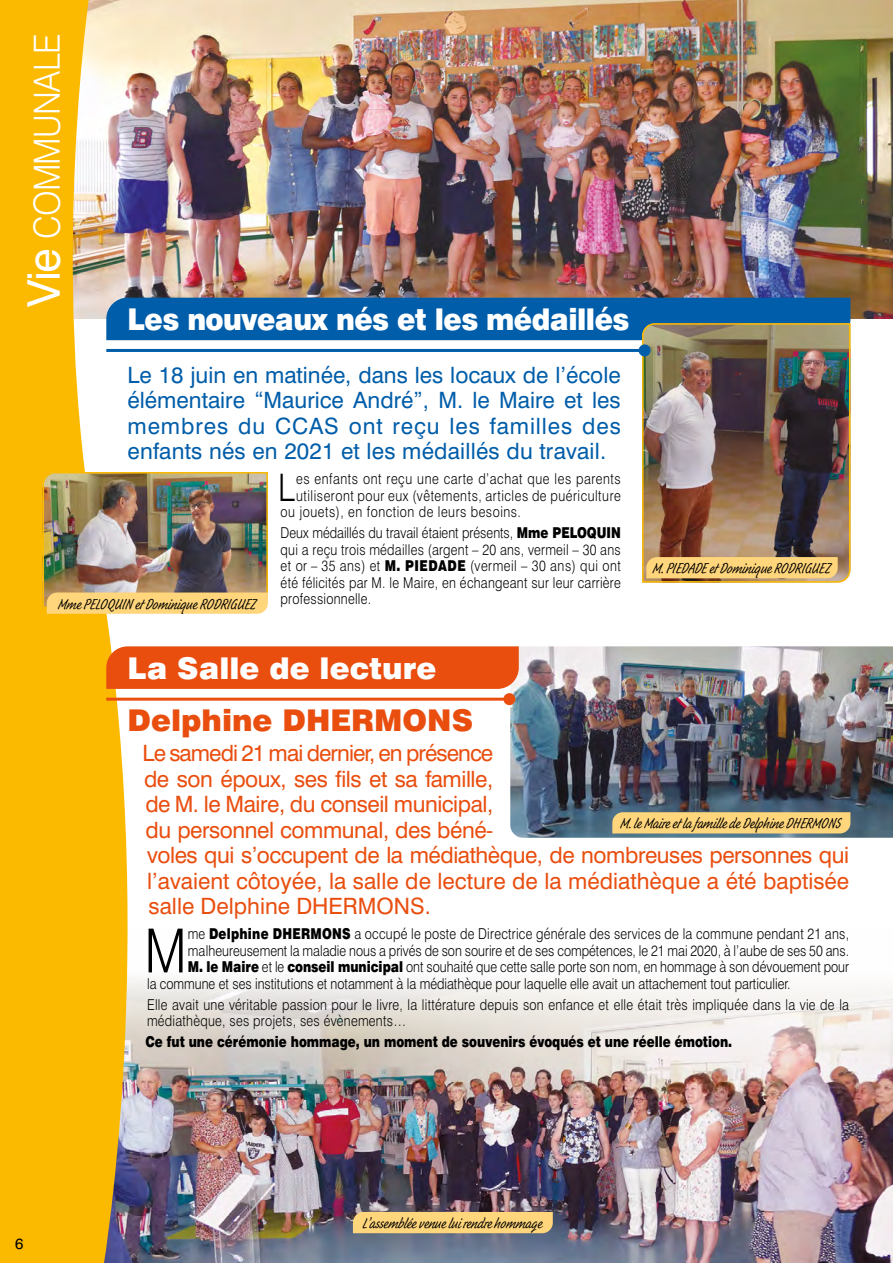
<style>
.page{position:relative;width:893px;height:1263px;background:#fff}
.page>*{position:absolute;margin:0;border:0;box-sizing:border-box;transform-origin:0 0}
.t1{font:300 60.9px "Swiss 721 BT";color:#000;scale:.85 1}
.t2{font:300 37.95px "Swiss 721 BT";color:#000;scale:.85 1}
.t3{font:300 36px "Swiss 721 BT";letter-spacing:-.02em;color:#fff;scale:.94 1}
.t4{font:900 30px "Swiss 721 BT";letter-spacing:-.02em;color:#fff;scale:.92 1}
.t5{font:900 30px "Swiss 721 BT";color:#fff}
.t6{font:900 30px "Swiss 721 BT";color:#e94e0f}
.t7{font:22.5px/25.5px "Swiss 721 BT";letter-spacing:-.02em;color:#e94e0f}
.t8{font:22.5px/25.5px "Swiss 721 BT";letter-spacing:.01em;color:#005da9;text-align:justify}
.t9{font:16.5px "Schuss Hand ITC Std";color:#000}
.t10{font:300 15px/16.5px "Swiss 721 BT";letter-spacing:.02em;color:#000;scale:.85 1}
.t11{font:300 15px "Swiss 721 BT";color:#000;scale:.85 1}
.t12{font:300 15px "Swiss 721 BT";letter-spacing:.04em;color:#000;scale:.85 1}
.t13{font:900 15px "Swiss 721 BT";color:#000;scale:.8 1}
.t14{font:15px "Swiss 721 BT";color:#000}
.s1{font-weight:400;font-size:45px}
.s2{font-weight:900}
</style>
<div class="page">
<img style="left:164px;top:977px;width:729px;height:286px">
<img style="left:164px;top:0;width:729px;height:319px">
<img style="left:510px;top:646px;width:383px;height:192px">
<svg style="left:0;top:0;width:164px;height:1263px;fill:#fbba00"></svg>
<div style="left:106px;top:646px;width:413px;height:43px;background:#e94e0f"></div>
<hr style="left:106px;top:698px;width:403px;height:3px;background:#e94e0f">
<div style="left:503px;top:693px;width:12px;height:12px;background:#e94e0f;border-radius:50%"></div>
<div style="left:106px;top:298px;width:744px;height:42px;background:#005da9"></div>
<img style="left:641px;top:322px;width:210px;height:261px">
<hr style="left:106px;top:349px;width:539px;height:3px;background:#005da9">
<div style="left:639px;top:344px;width:12px;height:12px;background:#005da9;border-radius:50%"></div>
<div style="left:646px;top:557px;width:192px;height:21px;background:#ffd67b"></div>
<div style="left:612px;top:812px;width:238px;height:21px;background:#ffd67b"></div>
<div style="left:353px;top:1212px;width:200px;height:21px;background:#ffd67b"></div>
<img style="left:42px;top:471px;width:226px;height:143px">
<h3 class="t3" style="left:25px;top:306px;width:291px;rotate:-90deg"><span class="s1">Vie</span> COMMUNALE</h3>
<h3 class="t4" style="left:128px;top:301px;width:547px">Les nouveaux nés et les médaillés</h3>
<h3 class="t8" style="left:128px;top:362px;width:495px">Le 18 juin en matinée, dans les locaux de l’école élémentaire “Maurice André”, M. le Maire et les membres du CCAS ont reçu les familles des enfants nés en 2021 et les médaillés du travail.</h3>
<h2 class="t2" style="left:278px;top:464px;width:21px">L</h2>
<p class="t12" style="left:296px;top:470px;width:383px">es enfants ont reçu une carte d’achat que les parents</p>
<p class="t12" style="left:296px;top:486px;width:383px">utiliseront pour eux (vêtements, articles de puériculture</p>
<p class="t12" style="left:281px;top:503px;width:284px">ou jouets), en fonction de leurs besoins.</p>
<p class="t10" style="left:281px;top:524px;width:402px;text-align:justify">Deux médaillés du travail étaient présents, <span class="s2">Mme PELOQUIN </span>qui a reçu trois médailles (argent – 20 ans, vermeil – 30 ans et or – 35 ans) et <span class="s2">M. PIEDADE</span> (vermeil – 30 ans) qui ont été félicités par M. le Maire, en échangeant sur leur carrière professionnelle.</p>
<p class="t9" style="left:58px;top:593px;width:199px">Mme PELOQUIN et Dominique RODRIGUEZ</p>
<p class="t9" style="left:653px;top:558px;width:179px">M. PIEDADE et Dominique RODRIGUEZ</p>
<h3 class="t5" style="left:128px;top:650px;width:310px">La Salle de lecture</h3>
<h3 class="t6" style="left:128px;top:702px;width:347px">Delphine DHERMONS</h3>
<p class="t7" style="left:143px;top:740px;width:708px">Le samedi 21 mai dernier, en présence<br>de son époux, ses fils et sa famille,<br>de M. le Maire, du conseil municipal,<br>du personnel communal, des béné-<br>voles qui s’occupent de la médiathèque, de nombreuses personnes qui l’avaient côtoyée, la salle de lecture de la médiathèque a été baptisée salle Delphine DHERMONS.</p>
<h1 class="t1" style="left:144px;top:914px;width:51px">M</h1>
<p class="t10" style="left:188px;top:926px;width:780px">me <span class="s2">Delphine DHERMONS</span> a occupé le poste de Directrice générale des services de la commune pendant 21 ans,</p>
<p class="t9" style="left:621px;top:813px;width:222px">M. le Maire et la famille de Delphine DHERMONS</p>
<p class="t11" style="left:188px;top:941px;width:779px">malheureusement la maladie nous a privés de son sourire et de ses compétences, le 21 mai 2020, à l’aube de ses 50 ans.</p>
<p class="t11" style="left:188px;top:958px;width:780px"><span class="s2">M. le Maire</span> et le <span class="s2">conseil municipal</span> ont souhaité que cette salle porte son nom, en hommage à son dévouement pour</p>
<p class="t11" style="left:147px;top:974px;width:759px">la commune et ses institutions et notamment à la médiathèque pour laquelle elle avait un attachement tout particulier.</p>
<p class="t10" style="left:147px;top:996px;width:827px">Elle avait une véritable passion pour le livre, la littérature depuis son enfance et elle était très impliquée dans la vie de la médiathèque, ses projets, ses évènements…</p>
<p class="t13" style="left:146px;top:1032px;width:735px">Ce fut une cérémonie hommage, un moment de souvenirs évoqués et une réelle émotion.</p>
<p class="t14" style="left:15px;top:1234px;width:10px">6</p>
<p class="t9" style="left:363px;top:1213px;width:181px">L’assemblée venue lui rendre hommage</p>
</div>
